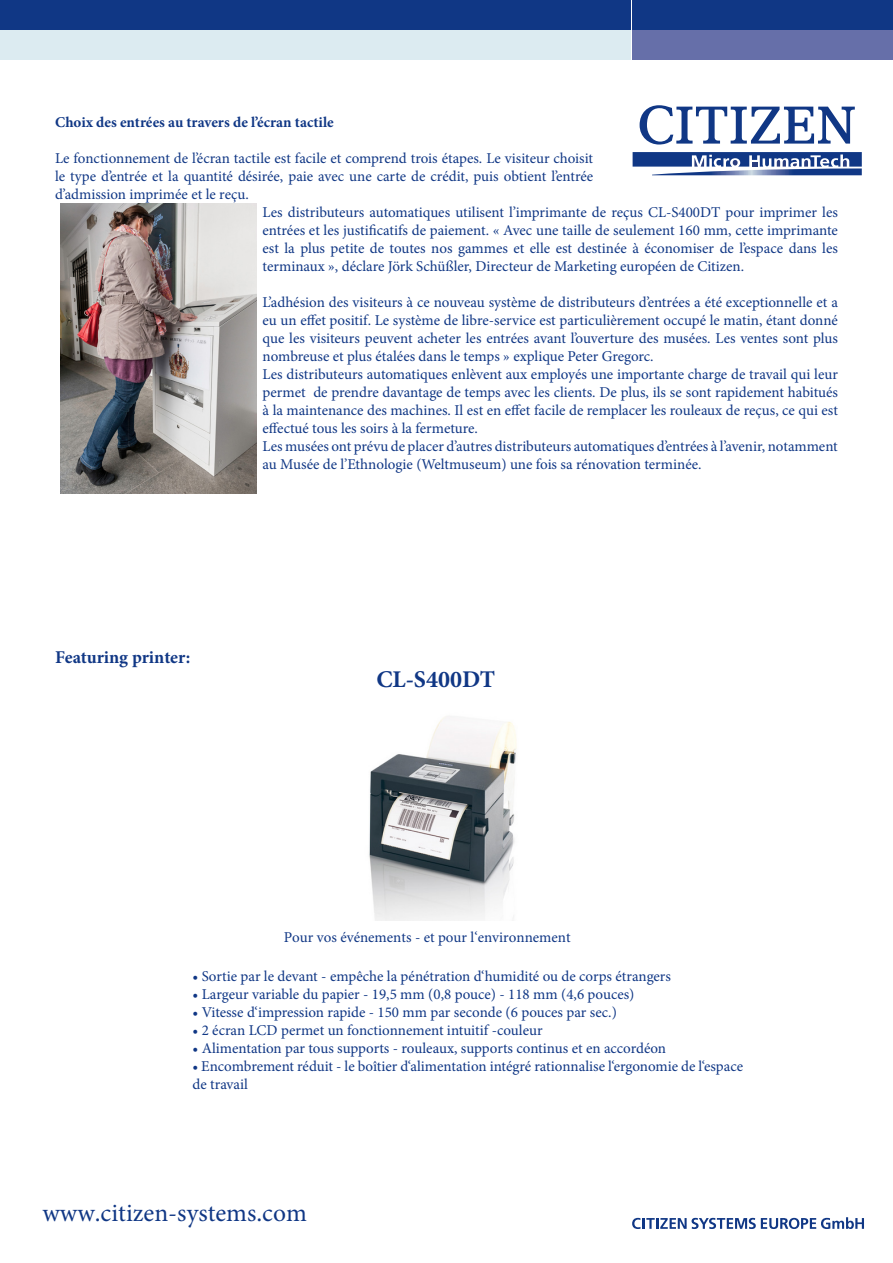
<style>
.page{position:relative;width:893px;height:1263px;background:#fff}
.page>*{position:absolute;margin:0;border:0;box-sizing:border-box;transform-origin:0 0}
.t1{font:25.5px "Minion Pro";color:#103785}
.t2{font:700 24px "Minion Pro";color:#103785}
.t3{font:700 18px "Minion Pro";letter-spacing:-.005em;color:#103785}
.t4{font:15px/18px "Minion Pro";color:#103785;text-align:justify}
.t5{font:700 15px "Minion Pro";color:#103785}
</style>
<div class="page">
<div style="left:0;top:30px;width:630px;height:30px;background:#dcebf1"></div>
<div style="left:632px;top:30px;width:261px;height:30px;background:#666fa9"></div>
<div style="left:0;top:0;width:630px;height:30px;background:#103785"></div>
<div style="left:632px;top:0;width:261px;height:30px;background:#103785"></div>
<svg style="left:633px;top:152px;width:229px;height:23px"></svg>
<svg style="left:640px;top:105px;width:215px;height:40px"></svg>
<svg style="left:632px;top:1217px;width:232px;height:12px"></svg>
<img style="left:61px;top:203px;width:195px;height:290px">
<img style="left:369px;top:716px;width:148px;height:204px">
<p class="t5" style="left:55px;top:112px;width:280px">Choix des entrées au travers de l’écran tactile</p>
<p class="t4" style="left:55px;top:149px;width:540px">Le fonctionnement de l’écran tactile est facile et comprend trois étapes. Le visiteur choisit le type d’entrée et la quantité désirée, paie avec une carte de crédit, puis obtient l’entrée d’admission imprimée et le reçu.</p>
<p class="t4" style="left:263px;top:203px;width:577px">Les distributeurs automatiques utilisent l’imprimante de reçus CL-S400DT pour imprimer les entrées et les justificatifs de paiement. « Avec une taille de seulement 160 mm, cette imprimante est la plus petite de toutes nos gammes et elle est destinée à économiser de l’espace dans les terminaux », déclare Jörk Schüßler, Directeur de Marketing européen de Citizen.</p>
<p class="t4" style="left:263px;top:293px;width:577px">L’adhésion des visiteurs à ce nouveau système de distributeurs d’entrées a été exceptionnelle et a eu un effet positif. Le système de libre-service est particulièrement occupé le matin, étant donné que les visiteurs peuvent acheter les entrées avant l’ouverture des musées. Les ventes sont plus nombreuse et plus étalées dans le temps » explique Peter Gregorc.</p>
<p class="t4" style="left:263px;top:365px;width:577px">Les distributeurs automatiques enlèvent aux employés une importante charge de travail qui leur permet de prendre davantage de temps avec les clients. De plus, ils se sont rapidement habitués à la maintenance des machines. Il est en effet facile de remplacer les rouleaux de reçus, ce qui est effectué tous les soirs à la fermeture.</p>
<p class="t4" style="left:263px;top:437px;width:577px">Les musées ont prévu de placer d’autres distributeurs automatiques d’entrées à l’avenir, notamment au Musée de l’Ethnologie (Weltmuseum) une fois sa rénovation terminée.</p>
<p class="t3" style="left:55px;top:644px;width:137px">Featuring printer:</p>
<p class="t2" style="left:376px;top:663px;width:120px">CL-S400DT</p>
<p class="t4" style="left:284px;top:929px;width:288px">Pour vos événements - et pour l‘environnement</p>
<p class="t4" style="left:192px;top:967px;width:480px">• Sortie par le devant - empêche la pénétration d‘humidité ou de corps étrangers</p>
<p class="t4" style="left:192px;top:985px;width:444px">• Largeur variable du papier - 19,5 mm (0,8 pouce) - 118 mm (4,6 pouces)</p>
<p class="t4" style="left:192px;top:1003px;width:426px">• Vitesse d‘impression rapide - 150 mm par seconde (6 pouces par sec.)</p>
<p class="t4" style="left:192px;top:1021px;width:352px">• 2 écran LCD permet un fonctionnement intuitif -couleur</p>
<p class="t4" style="left:192px;top:1039px;width:475px">• Alimentation par tous supports - rouleaux, supports continus et en accordéon</p>
<p class="t4" style="left:192px;top:1057px;width:552px">• Encombrement réduit - le boîtier d‘alimentation intégré rationnalise l‘ergonomie de l‘espace de travail</p>
<p class="t1" style="left:43px;top:1196px;width:266px">www.citizen-systems.com</p>
</div>
